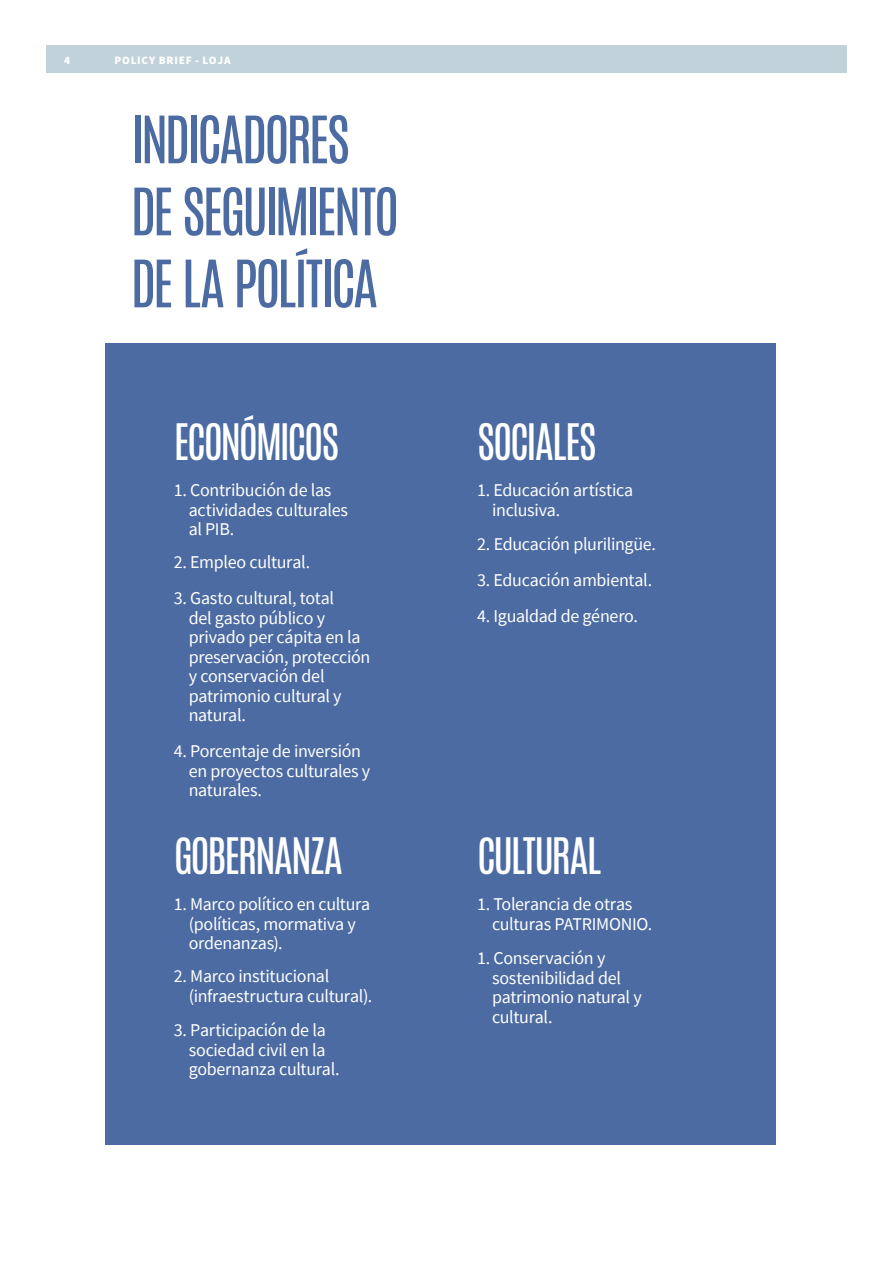
<style>
.page{position:relative;width:893px;height:1263px;background:#fff}
.page>*{position:absolute;margin:0;border:0;box-sizing:border-box;transform-origin:0 0}
.Headline{font:55.5px "Antonio";letter-spacing:-.06em;color:#4c6ba2}
.t1{font:42px "Antonio";letter-spacing:-.055em;color:#fff}
.BC{font:18px/19.5px "Source Sans Pro";letter-spacing:-.015em;color:#fff}
.t2{font:900 11.25px "Source Sans Pro";letter-spacing:.07em;color:#fff}
</style>
<div class="page">
<div style="left:46px;top:46px;width:801px;height:27px;background:#c1d2db"></div>
<hr style="left:892px;top:0;width:1px;height:1263px;background:#5aacd5">
<div style="left:105px;top:343px;width:671px;height:801px;background:#4c6ba2"></div>
<p class="t2" style="left:64px;top:52px;width:8px">4</p>
<p class="t2" style="left:114px;top:52px;width:118px">POLICY BRIEF - LOJA</p>
<p class="Headline" style="left:131px;top:99px;width:221px">INDICADORES</p>
<p class="Headline" style="left:131px;top:171px;width:270px">DE SEGUIMIENTO</p>
<p class="Headline" style="left:131px;top:243px;width:249px">DE LA POLÍTICA</p>
<h2 class="t1" style="left:174px;top:411px;width:167px">ECONÓMICOS</h2>
<p class="BC" style="left:189px;top:480px;width:161px;text-indent:-15px">1. Contribución de las actividades culturales al PIB.</p>
<p class="BC" style="left:174px;top:552px;width:138px">2. Empleo cultural.</p>
<p class="BC" style="left:189px;top:588px;width:183px;text-indent:-15px">3. Gasto cultural, total<br>del gasto público y privado per cápita en la preservación, protección y conservación del patrimonio cultural y natural.</p>
<p class="BC" style="left:189px;top:741px;width:183px;text-indent:-15px">4. Porcentaje de inversión en proyectos culturales y naturales.</p>
<h2 class="t1" style="left:477px;top:411px;width:121px">SOCIALES</h2>
<p class="BC" style="left:492px;top:480px;width:143px;text-indent:-15px">1. Educación artística inclusiva.</p>
<p class="BC" style="left:477px;top:534px;width:181px">2. Educación plurilingüe.</p>
<p class="BC" style="left:477px;top:570px;width:177px">3. Educación ambiental.</p>
<p class="BC" style="left:477px;top:606px;width:163px">4. Igualdad de género.</p>
<h2 class="t1" style="left:174px;top:825px;width:171px">GOBERNANZA</h2>
<h2 class="t1" style="left:477px;top:825px;width:126px">CULTURAL</h2>
<p class="BC" style="left:189px;top:894px;width:183px;text-indent:-15px">1. Marco político en cultura (políticas, mormativa y ordenanzas).</p>
<p class="BC" style="left:189px;top:966px;width:185px;text-indent:-15px">2. Marco institucional (infraestructura cultural).</p>
<p class="BC" style="left:189px;top:1020px;width:153px;text-indent:-15px">3. Participación de la sociedad civil en la gobernanza cultural.</p>
<p class="BC" style="left:492px;top:894px;width:162px;text-indent:-15px">1. Tolerancia de otras culturas PATRIMONIO.</p>
<p class="BC" style="left:492px;top:948px;width:151px;text-indent:-15px">1. Conservación y sostenibilidad del patrimonio natural y cultural.</p>
</div>
